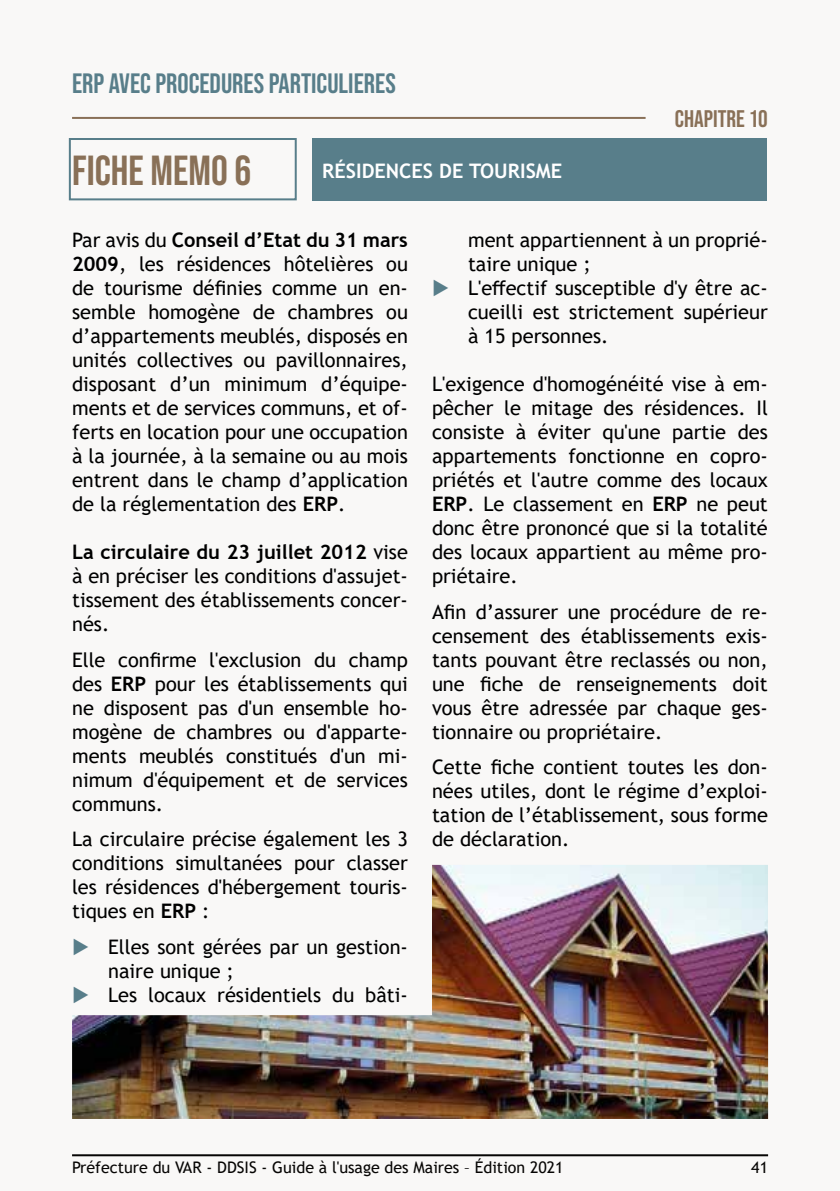
<style>
.page{position:relative;width:840px;height:1191px;background:#fff}
.page>*{position:absolute;margin:0;border:0;box-sizing:border-box;transform-origin:0 0}
.t1{font:42px "Bebas Neue";color:#897057}
.t2{font:28px "Bebas Neue";color:#587e8a}
.t3{font:24px "Bebas Neue";color:#897057}
.t4{font:20px/24px "Trebuchet MS";color:#000;text-align:justify}
.t5{font:700 20px "Trebuchet MS";color:#fff}
.t6{font:16px "Trebuchet MS";color:#000}
.s1{font-weight:700}
</style>
<div class="page">
<div style="left:0;top:0;width:839px;height:1191px;background:#f9f8f7"></div>
<div style="left:69px;top:138px;width:227px;height:62px;border:2px solid #587e8a"></div>
<hr style="left:72px;top:117px;width:573px;height:2px;background:#897057">
<img style="left:72px;top:865px;width:695px;height:254px">
<div style="left:312px;top:138px;width:454px;height:62px;background:#587e8a"></div>
<svg style="left:74px;top:937px;width:14px;height:17px"></svg>
<svg style="left:74px;top:985px;width:14px;height:17px"></svg>
<h2 class="t2" style="left:72px;top:67px;width:325px">ERP AVEC PROCEDURES PARTICULIERES</h2>
<h1 class="t1" style="left:72px;top:146px;width:180px">FICHE MEMO 6</h1>
<p class="t5" style="left:322px;top:158px;width:241px">RÉSIDENCES DE TOURISME</p>
<p class="t3" style="left:674px;top:105px;width:94px">CHAPITRE 10</p>
<p class="t4" style="left:72px;top:228px;width:337px">Par avis du <span class="s1">Conseil d’Etat du 31 mars 2009</span>, les résidences hôtelières ou de tourisme définies comme un en&shy;semble homogène de chambres ou d’appartements meublés, disposés en unités collectives ou pavillonnaires, disposant d’un minimum d’équipe&shy;ments et de services communs, et of&shy;ferts en location pour une occupation à la journée, à la semaine ou au mois entrent dans le champ d’application de la réglementation des <span class="s1">ERP</span>.</p>
<p class="t4" style="left:72px;top:540px;width:337px"><span class="s1">La circulaire du 23 juillet 2012</span> vise à en préciser les conditions d'assujet&shy;tissement des établissements concer&shy;nés.</p>
<p class="t4" style="left:72px;top:647px;width:337px">Elle confirme l'exclusion du champ des <span class="s1">ERP</span> pour les établissements qui ne disposent pas d'un ensemble ho&shy;mogène de chambres ou d'apparte&shy;ments meublés constitués d'un mi&shy;nimum d'équipement et de services communs.</p>
<p class="t4" style="left:72px;top:827px;width:337px">La circulaire précise également les 3 conditions simultanées pour classer les résidences d'hébergement touris&shy;tiques en <span class="s1">ERP</span> :</p>
<p class="t4" style="left:108px;top:934px;width:301px;text-align:left">Elles sont gérées par un gestion&shy;naire unique ;<br>Les locaux résidentiels du bâti-</p>
<p class="t4" style="left:468px;top:228px;width:301px;text-align:left">ment appartiennent à un proprié&shy;taire unique ;<br>L'effectif susceptible d'y être ac&shy;cueilli est strictement supérieur à 15 personnes.</p>
<p class="t4" style="left:432px;top:372px;width:337px">L'exigence d'homogénéité vise à em&shy;pêcher le mitage des résidences. Il consiste à éviter qu'une partie des appartements fonctionne en copro&shy;priétés et l'autre comme des locaux <span class="s1">ERP</span>. Le classement en <span class="s1">ERP</span> ne peut donc être prononcé que si la totalité des locaux appartient au même pro&shy;priétaire.</p>
<p class="t4" style="left:432px;top:599px;width:337px">Afin d’assurer une procédure de re&shy;censement des établissements exis&shy;tants pouvant être reclassés ou non, une fiche de renseignements doit vous être adressée par chaque ges&shy;tionnaire ou propriétaire.</p>
<p class="t4" style="left:432px;top:755px;width:337px">Cette fiche contient toutes les don&shy;nées utiles, dont le régime d’exploi&shy;tation de l’établissement, sous forme de déclaration.</p>
<p class="t6" style="left:72px;top:1157px;width:493px">Préfecture du VAR - DDSIS - Guide à l'usage des Maires – Édition 2021</p>
<p class="t6" style="left:750px;top:1157px;width:18px">41</p>
</div>
